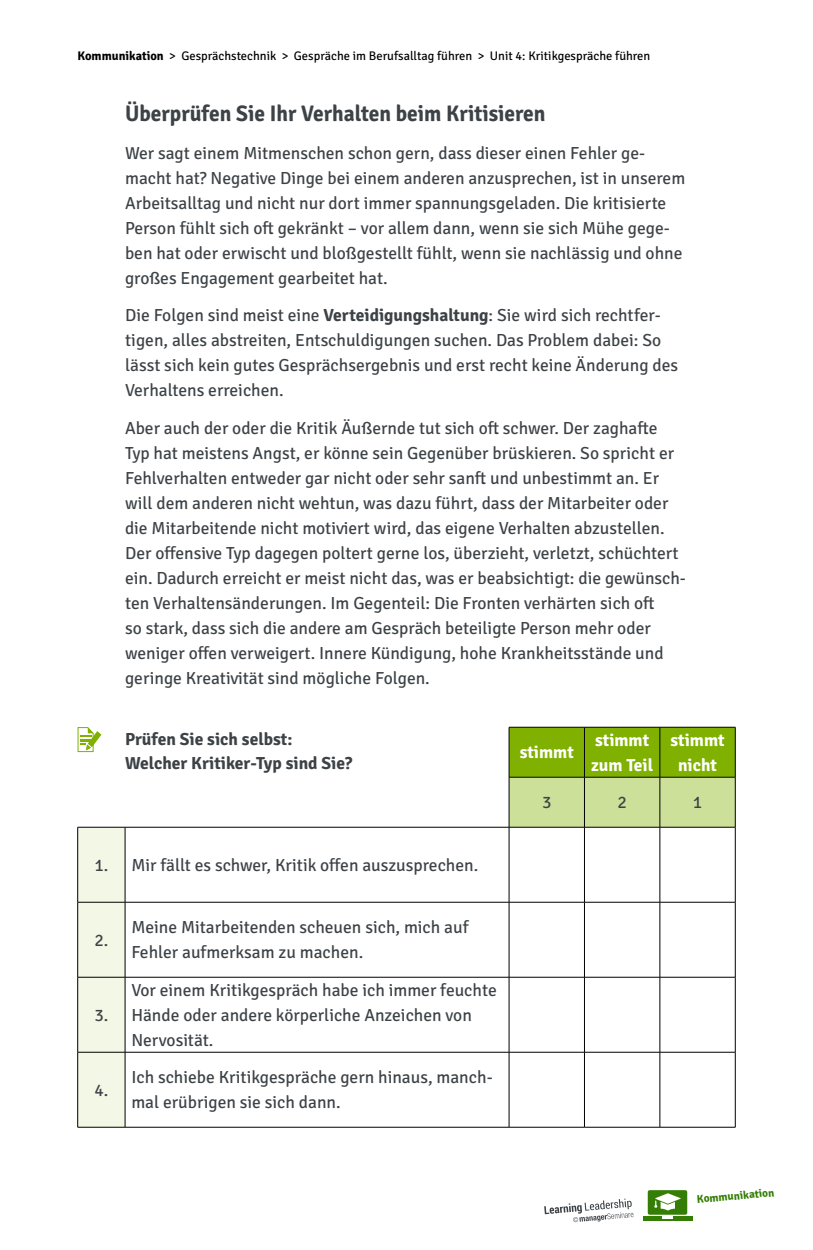
<style>
.page{position:relative;width:813px;height:1250px;background:#fff}
.page>*{position:absolute;margin:0;border:0;box-sizing:border-box;transform-origin:0 0}
.t1{font:700 22.5px "Signika Negative";color:#3c4246;scale:.95 1}
.t2{font:17.5px/25px "Signika Negative";color:#3c4246}
.t3{font:700 17.5px/23.8px "Signika Negative";color:#3c4246}
.t4{font:700 17.5px/25px "Signika Negative";color:#fff}
.t5{font:12.5px "Signika Negative";color:#000}
.t6{font:700 11.25px "Signika Negative";color:#357e05}
.s1{font-weight:700}
</style>
<div class="page">
<div style="left:647px;top:1190px;width:40px;height:25px;background:#357e05;border-radius:2px"></div>
<svg style="left:643px;top:1216px;width:49px;height:5px"></svg>
<img style="left:654px;top:1194px;width:27px;height:16px">
<svg style="left:544px;top:1199px;width:89px;height:23px"></svg>
<svg style="left:510px;top:728px;width:225px;height:99px;background:#a4c64b"></svg>
<div style="left:78px;top:828px;width:47px;height:299px;background:#f2f7e6"></div>
<hr style="left:584px;top:727px;width:1px;height:50px;background:#000">
<hr style="left:659px;top:727px;width:1px;height:50px;background:#000">
<hr style="left:509px;top:777px;width:75px;height:1px;background:#000">
<hr style="left:584px;top:777px;width:75px;height:1px;background:#000">
<hr style="left:584px;top:777px;width:1px;height:50px;background:#000">
<hr style="left:659px;top:777px;width:76px;height:1px;background:#000">
<hr style="left:659px;top:777px;width:1px;height:50px;background:#000">
<hr style="left:125px;top:827px;width:1px;height:75px;background:#000">
<hr style="left:509px;top:827px;width:75px;height:1px;background:#000">
<hr style="left:509px;top:827px;width:1px;height:75px;background:#000">
<hr style="left:584px;top:827px;width:75px;height:1px;background:#000">
<hr style="left:584px;top:827px;width:1px;height:75px;background:#000">
<hr style="left:659px;top:827px;width:76px;height:1px;background:#000">
<hr style="left:659px;top:827px;width:1px;height:75px;background:#000">
<hr style="left:78px;top:902px;width:47px;height:1px;background:#000">
<hr style="left:125px;top:902px;width:384px;height:1px;background:#000">
<hr style="left:125px;top:902px;width:1px;height:75px;background:#000">
<hr style="left:509px;top:902px;width:75px;height:1px;background:#000">
<hr style="left:509px;top:902px;width:1px;height:75px;background:#000">
<hr style="left:584px;top:902px;width:75px;height:1px;background:#000">
<hr style="left:584px;top:902px;width:1px;height:75px;background:#000">
<hr style="left:659px;top:902px;width:76px;height:1px;background:#000">
<hr style="left:659px;top:902px;width:1px;height:75px;background:#000">
<hr style="left:78px;top:977px;width:47px;height:1px;background:#000">
<hr style="left:125px;top:977px;width:384px;height:1px;background:#000">
<hr style="left:125px;top:977px;width:1px;height:75px;background:#000">
<hr style="left:509px;top:977px;width:75px;height:1px;background:#000">
<hr style="left:509px;top:977px;width:1px;height:75px;background:#000">
<hr style="left:584px;top:977px;width:75px;height:1px;background:#000">
<hr style="left:584px;top:977px;width:1px;height:75px;background:#000">
<hr style="left:659px;top:977px;width:76px;height:1px;background:#000">
<hr style="left:659px;top:977px;width:1px;height:75px;background:#000">
<hr style="left:78px;top:1052px;width:47px;height:1px;background:#000">
<hr style="left:125px;top:1052px;width:384px;height:1px;background:#000">
<hr style="left:125px;top:1052px;width:1px;height:75px;background:#000">
<hr style="left:509px;top:1052px;width:75px;height:1px;background:#000">
<hr style="left:509px;top:1052px;width:1px;height:75px;background:#000">
<hr style="left:584px;top:1052px;width:75px;height:1px;background:#000">
<hr style="left:584px;top:1052px;width:1px;height:75px;background:#000">
<hr style="left:659px;top:1052px;width:76px;height:1px;background:#000">
<hr style="left:659px;top:1052px;width:1px;height:75px;background:#000">
<hr style="left:78px;top:1127px;width:47px;height:1px;background:#000">
<hr style="left:125px;top:1127px;width:384px;height:1px;background:#000">
<hr style="left:509px;top:1127px;width:75px;height:1px;background:#000">
<hr style="left:584px;top:1127px;width:75px;height:1px;background:#000">
<hr style="left:659px;top:1127px;width:76px;height:1px;background:#000">
<hr style="left:509px;top:727px;width:75px;height:1px;background:#000">
<hr style="left:584px;top:727px;width:75px;height:1px;background:#000">
<hr style="left:659px;top:727px;width:76px;height:1px;background:#000">
<hr style="left:735px;top:727px;width:1px;height:50px;background:#000">
<hr style="left:735px;top:777px;width:1px;height:50px;background:#000">
<hr style="left:77px;top:827px;width:1px;height:75px;background:#000">
<hr style="left:735px;top:827px;width:1px;height:75px;background:#000">
<hr style="left:77px;top:902px;width:1px;height:75px;background:#000">
<hr style="left:735px;top:902px;width:1px;height:75px;background:#000">
<hr style="left:77px;top:977px;width:1px;height:75px;background:#000">
<hr style="left:735px;top:977px;width:1px;height:75px;background:#000">
<hr style="left:77px;top:1052px;width:1px;height:75px;background:#000">
<hr style="left:735px;top:1052px;width:1px;height:75px;background:#000">
<hr style="left:509px;top:727px;width:1px;height:50px;background:#000">
<hr style="left:509px;top:777px;width:1px;height:50px;background:#000">
<hr style="left:78px;top:827px;width:47px;height:1px;background:#000">
<hr style="left:125px;top:827px;width:384px;height:1px;background:#000">
<svg style="left:77px;top:727px;width:24px;height:26px"></svg>
<p class="t5" style="left:78px;top:47px;width:574px"><span class="s1">Kommunikation</span> &gt; Gesprächstechnik &gt; Gespräche im Berufsalltag führen &gt; Unit 4: Kritikgespräche führen</p>
<p class="t1" style="left:125px;top:98px;width:444px">Überprüfen Sie Ihr Verhalten beim Kritisieren</p>
<p class="t2" style="left:125px;top:139px;width:561px">Wer sagt einem Mitmenschen schon gern, dass dieser einen Fehler ge&shy;macht hat? Negative Dinge bei einem anderen anzusprechen, ist in unserem Arbeitsalltag und nicht nur dort immer spannungsgeladen. Die kritisierte Person fühlt sich oft gekränkt – vor allem dann, wenn sie sich Mühe gege&shy;ben hat oder erwischt und bloßgestellt fühlt, wenn sie nachlässig und ohne großes Engagement gearbeitet hat.</p>
<p class="t2" style="left:125px;top:302px;width:554px">Die Folgen sind meist eine <span class="s1">Verteidigungshaltung</span>: Sie wird sich rechtfer&shy;tigen, alles abstreiten, Entschuldigungen suchen. Das Problem dabei: So lässt sich kein gutes Gesprächsergebnis und erst recht keine Änderung des Verhaltens erreichen.</p>
<p class="t2" style="left:125px;top:414px;width:562px">Aber auch der oder die Kritik Äußernde tut sich oft schwer. Der zaghafte Typ hat meistens Angst, er könne sein Gegenüber brüskieren. So spricht er Fehlverhalten entweder gar nicht oder sehr sanft und unbestimmt an. Er will dem anderen nicht wehtun, was dazu führt, dass der Mitarbeiter oder die Mitarbeitende nicht motiviert wird, das eigene Verhalten abzustellen.<br>Der offensive Typ dagegen poltert gerne los, überzieht, verletzt, schüchtert ein. Dadurch erreicht er meist nicht das, was er beabsichtigt: die gewünsch&shy;ten Verhaltensänderungen. Im Gegenteil: Die Fronten verhärten sich oft<br>so stark, dass sich die andere am Gespräch beteiligte Person mehr oder weniger offen verweigert. Innere Kündigung, hohe Krankheitsstände und geringe Kreativität sind mögliche Folgen.</p>
<p class="t3" style="left:125px;top:726px;width:229px">Prüfen Sie sich selbst:<br>Welcher Kritiker-Typ sind Sie?</p>
<p class="t2" style="left:94px;top:851px;width:385px">1. Mir fällt es schwer, Kritik offen auszusprechen.</p>
<p class="t2" style="left:94px;top:926px;width:15px">2.</p>
<p class="t2" style="left:94px;top:1001px;width:15px">3.</p>
<p class="t2" style="left:94px;top:1076px;width:15px">4.</p>
<p class="t2" style="left:131px;top:914px;width:338px">Meine Mitarbeitenden scheuen sich, mich auf<br>Fehler aufmerksam zu machen.</p>
<p class="t2" style="left:131px;top:976px;width:367px">Vor einem Kritikgespräch habe ich immer feuchte<br>Hände oder andere körperliche Anzeichen von<br>Nervosität.</p>
<p class="t2" style="left:131px;top:1064px;width:363px">Ich schiebe Kritikgespräche gern hinaus, manch&shy;mal erübrigen sie sich dann.</p>
<p class="t4" style="left:519px;top:739px;width:56px">stimmt</p>
<p class="t4" style="left:591px;top:726px;width:64px">stimmt zum Teil</p>
<p class="t4" style="left:670px;top:726px;width:56px;text-align:center">stimmt nicht</p>
<p class="t2" style="left:542px;top:789px;width:11px">3</p>
<p class="t2" style="left:617px;top:789px;width:11px">2</p>
<p class="t2" style="left:692px;top:789px;width:11px">1</p>
<p class="t6" style="left:696px;top:1191px;width:79px;rotate:-5deg">Kommunikation</p>
</div>
